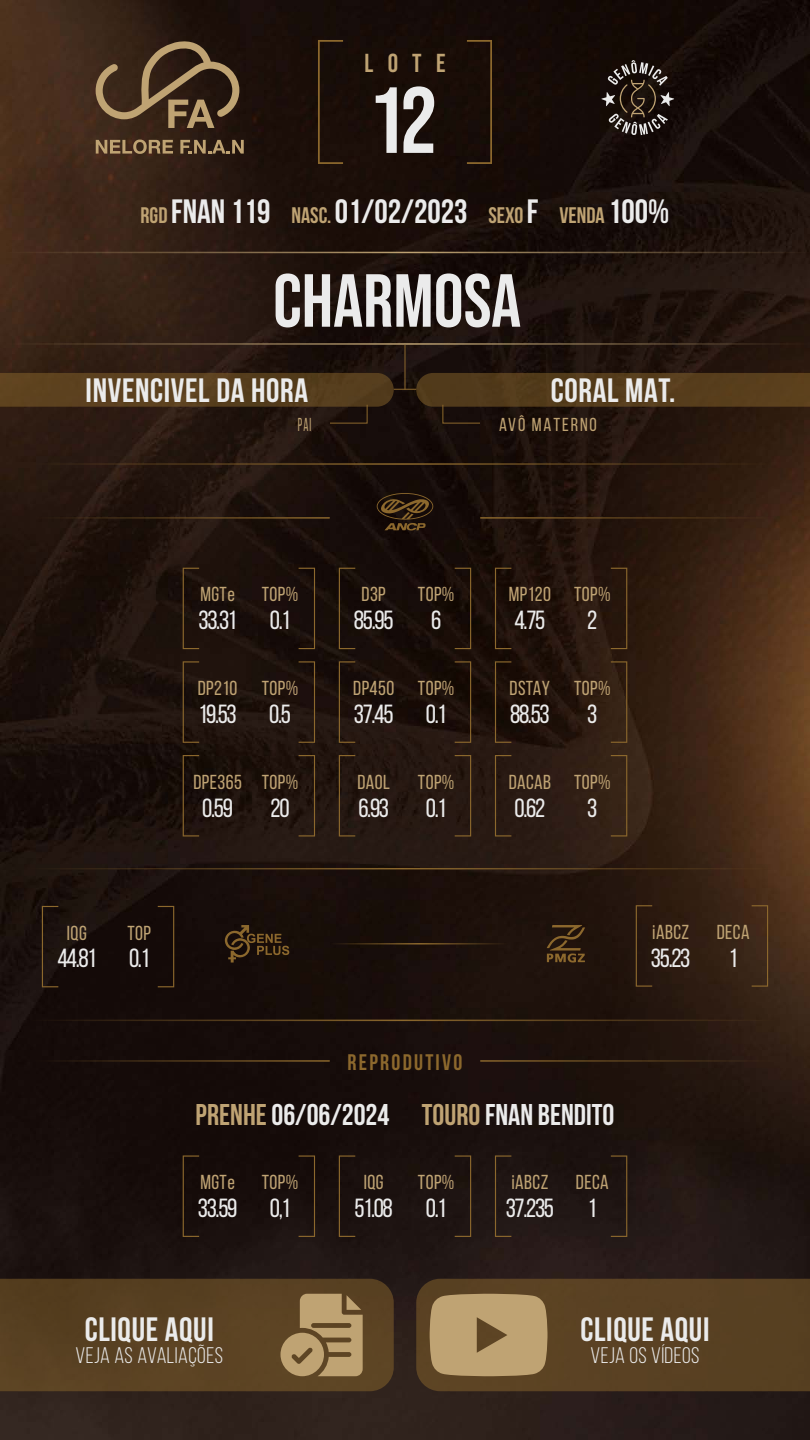
<style>
.page{position:relative;width:810px;height:1440px;background:#fff}
.page>*{position:absolute;margin:0;border:0;box-sizing:border-box;transform-origin:0 0}
.t1{font:100 176.93px "Bebas Neue";color:#8c682d}
.t2{font:100 116.25px "Bebas Neue";color:#8c682d}
.t3{font:700 93.68px "Bebas Neue Pro";color:#ebebeb}
.t4{font:700 75px "Bebas Neue Pro";color:#ebebeb}
.t5{font:700 33.75px "Bebas Neue";letter-spacing:.02em;color:#ebebeb}
.t6{font:700 33.75px "Bebas Neue";color:#ebebeb}
.t7{font:700 30px "Bebas Neue";color:#ebebeb}
.t8{font:26.25px "Bebas Neue";letter-spacing:-.05em;color:#ebebeb}
.t9{font:700 26.03px "Bebas Neue Pro";color:#bfa373}
.t10{font:22.5px "Bebas Neue";letter-spacing:.02em;color:#ebebeb}
.t11{font:700 22.5px "Bebas Neue";letter-spacing:.1em;color:#8c682d}
.t12{font:20.25px "Bebas Neue";letter-spacing:.02em;color:#bfa373}
.t13{font:18.75px "Bebas Neue";letter-spacing:.1em;color:#bfa373}
.t14{font:18.75px "Bebas Neue";letter-spacing:.1em;color:#bfa373;scale:.64 1}
.s1{font-size:22.5px;color:#bfa373}
.s2{font-family:"Bebas Neue Pro"}
.s3{color:#bfa373}
</style>
<div class="page">
<img style="left:0;top:0;width:810px;height:1440px">
<hr style="left:1px;top:343px;width:808px;height:2px;background:#bfa373">
<hr style="left:1px;top:252px;width:808px;height:1px;background:#bfa373">
<hr style="left:481px;top:1060px;width:298px;height:2px;background:#8c682d">
<hr style="left:31px;top:1060px;width:298px;height:2px;background:#8c682d">
<svg style="left:96px;top:140px;width:77px;height:14px"></svg>
<svg style="left:180px;top:140px;width:64px;height:14px"></svg>
<svg style="left:96px;top:39px;width:143px;height:89px;background:#523e2a"></svg>
<svg style="left:601px;top:60px;width:73px;height:75px;background:#39302a"></svg>
<svg style="left:0;top:373px;width:810px;height:51px;background:#442f17"></svg>
<hr style="left:405px;top:345px;width:1px;height:45px;background:#8c682d">
<hr style="left:481px;top:517px;width:298px;height:2px;background:#8c682d">
<hr style="left:31px;top:517px;width:298px;height:2px;background:#8c682d">
<svg style="left:377px;top:493px;width:56px;height:38px;background:#382613"></svg>
<hr style="left:31px;top:868px;width:748px;height:1px;background:#8c682d">
<hr style="left:31px;top:463px;width:748px;height:2px;background:#8c682d">
<hr style="left:31px;top:1020px;width:748px;height:1px;background:#8c682d">
<svg style="left:416px;top:1279px;width:394px;height:112px;background:#6c5332"></svg>
<svg style="left:0;top:1279px;width:394px;height:112px;background:#634b2a"></svg>
<svg style="left:225px;top:925px;width:64px;height:38px;background:#342311"></svg>
<svg style="left:547px;top:925px;width:38px;height:38px"></svg>
<hr style="left:329px;top:943px;width:178px;height:2px;background:#8c682d">
<h1 class="t1" style="left:311px;top:10px;width:190px">[ ]</h1>
<p class="t9" style="left:365px;top:48px;width:82px">LOTE</p>
<h3 class="t3" style="left:374px;top:67px;width:63px">12</h3>
<h3 class="t6" style="left:141px;top:193px;width:530px"><span class="s1">RGD</span> FNAN 119 <span class="s1">NASC.</span> 01/02/2023 <span class="s1">SEXO</span> F <span class="s1">VENDA</span> 100%</h3>
<h3 class="t4" style="left:273px;top:258px;width:250px">CHARMOSA</h3>
<h3 class="t5" style="left:86px;top:372px;width:224px">INVENCIVEL DA HORA</h3>
<h3 class="t5" style="left:551px;top:372px;width:126px">CORAL MAT.</h3>
<p class="t14" style="left:298px;top:414px;width:23px">PAI</p>
<p class="t13" style="left:499px;top:414px;width:99px">AVÔ MATERNO</p>
<h2 class="t2" style="left:178px;top:548px;width:455px">[ ][ ][ ]</h2>
<p class="t12" style="left:200px;top:583px;width:36px">MGT<span class="s2">e</span></p>
<p class="t12" style="left:262px;top:583px;width:38px">TOP%</p>
<p class="t12" style="left:362px;top:583px;width:26px">D3P</p>
<p class="t12" style="left:418px;top:583px;width:38px">TOP%</p>
<p class="t12" style="left:509px;top:583px;width:44px">MP120</p>
<p class="t12" style="left:574px;top:583px;width:38px">TOP%</p>
<p class="t8" style="left:199px;top:606px;width:40px">33.31</p>
<p class="t8" style="left:270px;top:606px;width:22px">0.1</p>
<p class="t8" style="left:354px;top:606px;width:41px">85.95</p>
<p class="t8" style="left:431px;top:606px;width:12px">6</p>
<p class="t8" style="left:587px;top:606px;width:12px">2</p>
<p class="t8" style="left:514px;top:606px;width:32px">4.75</p>
<h2 class="t2" style="left:178px;top:641px;width:455px">[ ][ ][ ]</h2>
<p class="t12" style="left:198px;top:677px;width:41px">DP210</p>
<p class="t12" style="left:262px;top:677px;width:38px">TOP%</p>
<p class="t12" style="left:353px;top:677px;width:43px">DP450</p>
<p class="t12" style="left:418px;top:677px;width:38px">TOP%</p>
<p class="t12" style="left:510px;top:677px;width:42px">DSTAY</p>
<p class="t12" style="left:574px;top:677px;width:38px">TOP%</p>
<p class="t8" style="left:199px;top:700px;width:40px">19.53</p>
<p class="t8" style="left:269px;top:700px;width:23px">0.5</p>
<p class="t8" style="left:354px;top:700px;width:41px">37.45</p>
<p class="t8" style="left:426px;top:700px;width:22px">0.1</p>
<p class="t8" style="left:510px;top:700px;width:41px">88.53</p>
<p class="t8" style="left:587px;top:700px;width:12px">3</p>
<h2 class="t2" style="left:178px;top:735px;width:455px">[ ][ ][ ]</h2>
<p class="t12" style="left:193px;top:771px;width:50px">DPE365</p>
<p class="t12" style="left:262px;top:771px;width:38px">TOP%</p>
<p class="t12" style="left:358px;top:771px;width:34px">DAOL</p>
<p class="t12" style="left:418px;top:771px;width:38px">TOP%</p>
<p class="t12" style="left:509px;top:771px;width:44px">DACAB</p>
<p class="t12" style="left:574px;top:771px;width:38px">TOP%</p>
<p class="t8" style="left:202px;top:793px;width:32px">0.59</p>
<p class="t8" style="left:271px;top:793px;width:21px">20</p>
<p class="t8" style="left:358px;top:793px;width:32px">6.93</p>
<p class="t8" style="left:426px;top:793px;width:22px">0.1</p>
<p class="t8" style="left:515px;top:793px;width:32px">0.62</p>
<p class="t8" style="left:587px;top:793px;width:12px">3</p>
<h2 class="t2" style="left:37px;top:886px;width:143px">[ ]</h2>
<p class="t12" style="left:67px;top:922px;width:21px">IQG</p>
<p class="t12" style="left:127px;top:922px;width:25px">TOP</p>
<p class="t8" style="left:57px;top:944px;width:40px">44.81</p>
<p class="t8" style="left:129px;top:944px;width:22px">0.1</p>
<h2 class="t2" style="left:631px;top:885px;width:143px">[ ]</h2>
<p class="t12" style="left:652px;top:921px;width:38px"><span class="s2">i</span>ABCZ</p>
<p class="t12" style="left:717px;top:921px;width:34px">DECA</p>
<p class="t8" style="left:651px;top:943px;width:41px">35.23</p>
<p class="t8" style="left:729px;top:943px;width:10px">1</p>
<p class="t11" style="left:348px;top:1050px;width:116px">REPRODUTIVO</p>
<h3 class="t7" style="left:196px;top:1098px;width:420px"><span class="s3">PRENHE</span> 06/06/2024 <span class="s3">TOURO</span> FNAN BENDITO</h3>
<h2 class="t2" style="left:178px;top:1136px;width:455px">[ ][ ][ ]</h2>
<p class="t12" style="left:200px;top:1171px;width:36px">MGT<span class="s2">e</span></p>
<p class="t12" style="left:262px;top:1171px;width:38px">TOP%</p>
<p class="t12" style="left:364px;top:1171px;width:21px">IQG</p>
<p class="t12" style="left:418px;top:1171px;width:38px">TOP%</p>
<p class="t12" style="left:511px;top:1171px;width:38px"><span class="s2">i</span>ABCZ</p>
<p class="t12" style="left:576px;top:1171px;width:34px">DECA</p>
<p class="t8" style="left:198px;top:1194px;width:41px">33.59</p>
<p class="t8" style="left:270px;top:1194px;width:22px">0,1</p>
<p class="t8" style="left:355px;top:1194px;width:40px">51.08</p>
<p class="t8" style="left:426px;top:1194px;width:22px">0.1</p>
<p class="t8" style="left:506px;top:1194px;width:50px">37.235</p>
<p class="t8" style="left:588px;top:1194px;width:10px">1</p>
<h3 class="t5" style="left:85px;top:1310px;width:130px">CLIQUE AQUI</h3>
<p class="t10" style="left:75px;top:1343px;width:149px">VEJA AS AVALIAÇÕES</p>
<h3 class="t5" style="left:581px;top:1310px;width:130px">CLIQUE AQUI</h3>
<p class="t10" style="left:591px;top:1343px;width:110px">VEJA OS VÍDEOS</p>
</div>
